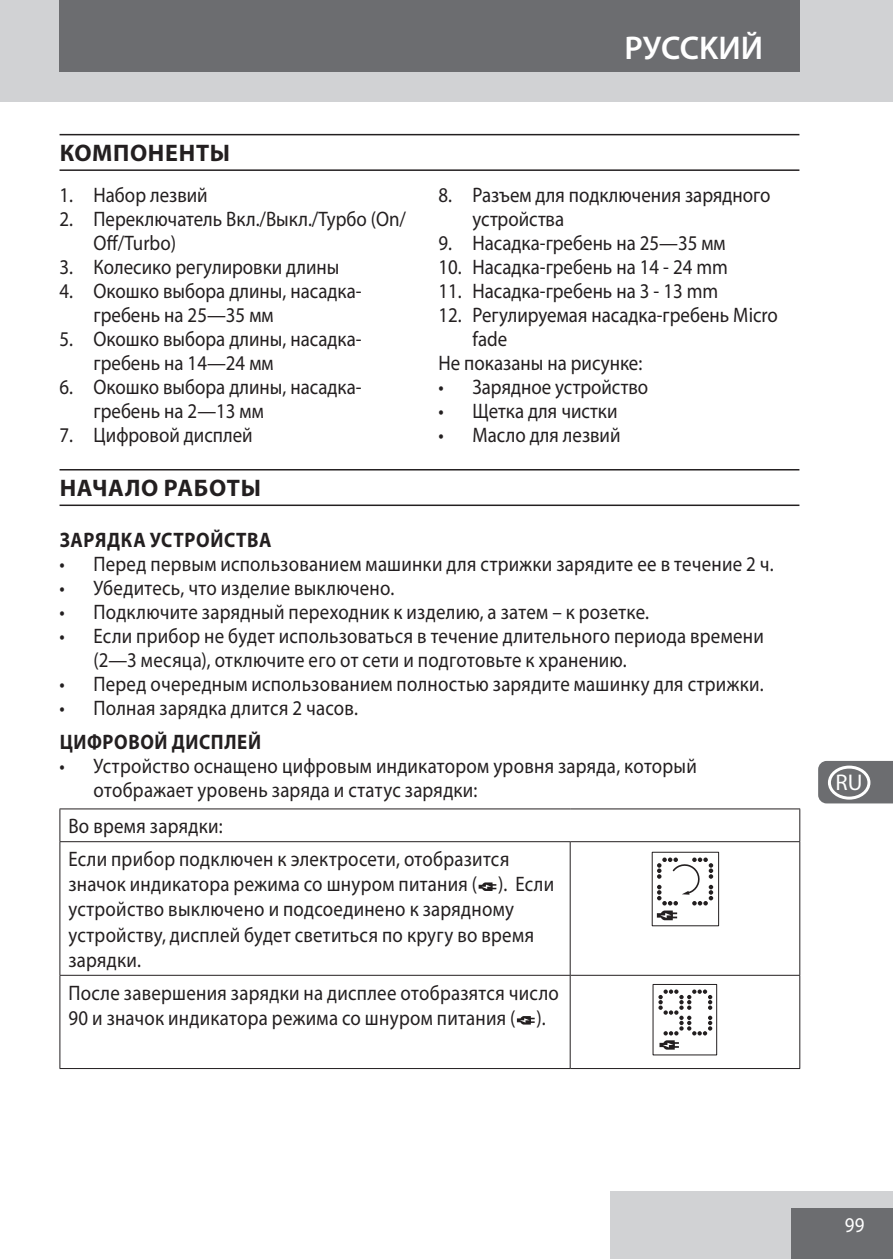
<style>
.page{position:relative;width:893px;height:1259px;background:#fff}
.page>*{position:absolute;margin:0;border:0;box-sizing:border-box;transform-origin:0 0}
.t1{font:600 33px "Myriad Pro";color:#fff}
.heading{font:700 24px "Myriad Pro";letter-spacing:.03em;color:#231f20}
.t2{font:22.8px "Myriad Pro";color:#fff}
.default{font:21px/24px "Myriad Pro";letter-spacing:.01em;color:#231f20;scale:.9 1}
.Subheading{font:700 21px "Myriad Pro";letter-spacing:.035em;color:#231f20;scale:.9 1}
.Parts{font:21px "Myriad Pro";color:#231f20;scale:.9 1}
.t3{font:21px "Myriad Pro";color:#fff;scale:.9 1}
</style>
<div class="page">
<div style="left:611px;top:1191px;width:282px;height:68px;background:#d1d2d4"></div>
<div style="left:791px;top:1208px;width:102px;height:51px;background:#6c6d70"></div>
<div style="left:0;top:0;width:893px;height:102px;background:#d1d2d4"></div>
<div style="left:59px;top:0;width:740px;height:72px;background:#6c6d70"></div>
<svg style="left:818px;top:761px;width:75px;height:42px;background:#747578"></svg>
<hr style="left:60px;top:134px;width:739px;height:1px;background:#231f20">
<hr style="left:60px;top:169px;width:739px;height:2px;background:#231f20">
<hr style="left:60px;top:469px;width:739px;height:1px;background:#231f20">
<hr style="left:60px;top:504px;width:739px;height:2px;background:#231f20">
<hr style="left:60px;top:808px;width:510px;height:1px;background:#231f20">
<hr style="left:59px;top:809px;width:1px;height:32px;background:#231f20">
<hr style="left:570px;top:808px;width:230px;height:1px;background:#231f20">
<hr style="left:799px;top:809px;width:1px;height:32px;background:#231f20">
<hr style="left:60px;top:841px;width:510px;height:1px;background:#231f20">
<hr style="left:59px;top:842px;width:1px;height:133px;background:#231f20">
<hr style="left:570px;top:841px;width:230px;height:1px;background:#231f20">
<hr style="left:570px;top:842px;width:1px;height:133px;background:#231f20">
<hr style="left:799px;top:842px;width:1px;height:133px;background:#231f20">
<hr style="left:60px;top:974px;width:510px;height:1px;background:#231f20">
<hr style="left:59px;top:975px;width:1px;height:93px;background:#231f20">
<hr style="left:570px;top:974px;width:230px;height:1px;background:#231f20">
<hr style="left:570px;top:975px;width:1px;height:93px;background:#231f20">
<hr style="left:799px;top:975px;width:1px;height:93px;background:#231f20">
<hr style="left:60px;top:1068px;width:510px;height:1px;background:#231f20">
<hr style="left:570px;top:1068px;width:230px;height:1px;background:#231f20">
<svg style="left:479px;top:882px;width:17px;height:9px"></svg>
<div style="left:652px;top:852px;width:67px;height:74px;border:1px solid #231f20"></div>
<svg style="left:657px;top:857px;width:56px;height:63px"></svg>
<svg style="left:517px;top:1016px;width:18px;height:8px"></svg>
<div style="left:653px;top:984px;width:64px;height:71px;border:1px solid #231f20"></div>
<svg style="left:658px;top:989px;width:54px;height:60px"></svg>
<div style="left:828px;top:128px;width:42px;height:34px;border:3px solid #fff;border-radius:50%"></div>
<div style="left:828px;top:170px;width:42px;height:34px;border:3px solid #fff;border-radius:50%"></div>
<div style="left:828px;top:213px;width:42px;height:34px;border:3px solid #fff;border-radius:50%"></div>
<div style="left:828px;top:255px;width:42px;height:34px;border:3px solid #fff;border-radius:50%"></div>
<div style="left:828px;top:298px;width:42px;height:34px;border:3px solid #fff;border-radius:50%"></div>
<div style="left:828px;top:340px;width:42px;height:34px;border:3px solid #fff;border-radius:50%"></div>
<div style="left:828px;top:383px;width:42px;height:34px;border:3px solid #fff;border-radius:50%"></div>
<div style="left:828px;top:425px;width:42px;height:34px;border:3px solid #fff;border-radius:50%"></div>
<div style="left:828px;top:468px;width:42px;height:34px;border:3px solid #fff;border-radius:50%"></div>
<div style="left:828px;top:510px;width:42px;height:34px;border:3px solid #fff;border-radius:50%"></div>
<div style="left:828px;top:553px;width:42px;height:34px;border:3px solid #fff;border-radius:50%"></div>
<div style="left:828px;top:595px;width:42px;height:34px;border:3px solid #fff;border-radius:50%"></div>
<div style="left:828px;top:638px;width:42px;height:34px;border:3px solid #fff;border-radius:50%"></div>
<div style="left:828px;top:680px;width:42px;height:34px;border:3px solid #fff;border-radius:50%"></div>
<div style="left:828px;top:723px;width:42px;height:34px;border:3px solid #fff;border-radius:50%"></div>
<div style="left:828px;top:765px;width:42px;height:34px;border:3px solid #fff;border-radius:50%"></div>
<div style="left:828px;top:808px;width:42px;height:34px;border:3px solid #fff;border-radius:50%"></div>
<div style="left:828px;top:850px;width:42px;height:34px;border:3px solid #fff;border-radius:50%"></div>
<div style="left:828px;top:893px;width:42px;height:34px;border:3px solid #fff;border-radius:50%"></div>
<div style="left:828px;top:935px;width:42px;height:34px;border:3px solid #fff;border-radius:50%"></div>
<div style="left:828px;top:978px;width:42px;height:34px;border:3px solid #fff;border-radius:50%"></div>
<div style="left:828px;top:1020px;width:42px;height:34px;border:3px solid #fff;border-radius:50%"></div>
<div style="left:828px;top:1063px;width:42px;height:34px;border:3px solid #fff;border-radius:50%"></div>
<div style="left:828px;top:1106px;width:42px;height:34px;border:3px solid #fff;border-radius:50%"></div>
<div style="left:828px;top:1148px;width:42px;height:34px;border:3px solid #fff;border-radius:50%"></div>
<p class="t1" style="left:624px;top:27px;width:140px">PУCCKИЙ</p>
<p class="heading" style="left:60px;top:137px;width:172px">КОМПОНЕНТЫ</p>
<p class="default" style="left:60px;top:183px;width:166px">1. Набор лезвий</p>
<p class="default" style="left:94px;top:207px;width:349px;text-indent:-34px">2. Переключатель Вкл./Выкл./Турбо (On/<br>Off/Turbo)</p>
<p class="default" style="left:60px;top:255px;width:312px">3. Колесико регулировки длины</p>
<p class="default" style="left:94px;top:279px;width:299px;text-indent:-34px">4. Окошко выбора длины, насадка&shy;гребень на 25—35 мм</p>
<p class="default" style="left:94px;top:327px;width:299px;text-indent:-34px">5. Окошко выбора длины, насадка&shy;гребень на 14—24 мм</p>
<p class="default" style="left:94px;top:375px;width:299px;text-indent:-34px">6. Окошко выбора длины, насадка&shy;гребень на 2—13 мм</p>
<p class="default" style="left:60px;top:423px;width:216px">7. Цифровой дисплей</p>
<p class="default" style="left:472px;top:183px;width:333px;text-indent:-34px">8. Разъем для подключения зарядного устройства</p>
<p class="default" style="left:438px;top:231px;width:321px">9. Насадка-гребень на 25—35 мм</p>
<p class="default" style="left:438px;top:255px;width:323px">10. Насадка-гребень на 14 - 24 mm</p>
<p class="default" style="left:438px;top:279px;width:312px">11. Насадка-гребень на 3 - 13 mm</p>
<p class="default" style="left:472px;top:303px;width:341px;text-indent:-34px">12. Регулируемая насадка-гребень Micro fade</p>
<p class="Parts" style="left:438px;top:350px;width:228px">Не показаны на рисунке:</p>
<p class="default" style="left:438px;top:375px;width:235px">• Зарядное устройство</p>
<p class="default" style="left:438px;top:399px;width:200px">• Щетка для чистки</p>
<p class="default" style="left:438px;top:423px;width:204px">• Масло для лезвий</p>
<p class="heading" style="left:60px;top:472px;width:203px">НАЧАЛО РАБОТЫ</p>
<p class="Subheading" style="left:60px;top:526px;width:237px">ЗАРЯДКА УСТРОЙСТВА</p>
<p class="default" style="left:60px;top:551px;width:795px">• Перед первым использованием машинки для стрижки зарядите ее в течение 2 ч.</p>
<p class="default" style="left:60px;top:575px;width:373px">• Убедитесь, что изделие выключено.</p>
<p class="default" style="left:60px;top:599px;width:657px">• Подключите зарядный переходник к изделию, а затем – к розетке.</p>
<p class="default" style="left:94px;top:623px;width:746px;text-indent:-34px">• Если прибор не будет использоваться в течение длительного периода времени (2—3 месяца), отключите его от сети и подготовьте к хранению.</p>
<p class="default" style="left:60px;top:671px;width:784px">• Перед очередным использованием полностью зарядите машинку для стрижки.</p>
<p class="default" style="left:60px;top:695px;width:333px">• Полная зарядка длится 2 часов.</p>
<p class="Subheading" style="left:60px;top:728px;width:225px">ЦИФРОВОЙ ДИСПЛЕЙ</p>
<p class="default" style="left:94px;top:753px;width:672px;text-indent:-34px">• Устройство оснащено цифровым индикатором уровня заряда, который отображает уровень заряда и статус зарядки:</p>
<p class="default" style="left:68px;top:814px;width:173px">Во время зарядки:</p>
<p class="default" style="left:68px;top:846px;width:541px;line-height:25.2px">Если прибор подключен к электросети, отобразится значок индикатора режима со шнуром питания ( ). Если устройство выключено и подсоединено к зарядному устройству, дисплей будет светиться по кругу во время зарядки.</p>
<p class="default" style="left:68px;top:979px;width:547px;line-height:25.2px">После завершения зарядки на дисплее отобразятся число<br>90 и значок индикатора режима со шнуром питания ( ).</p>
<p class="t2" style="left:835px;top:768px;width:28px">RU</p>
<p class="t3" style="left:845px;top:1212px;width:23px">99</p>
</div>
